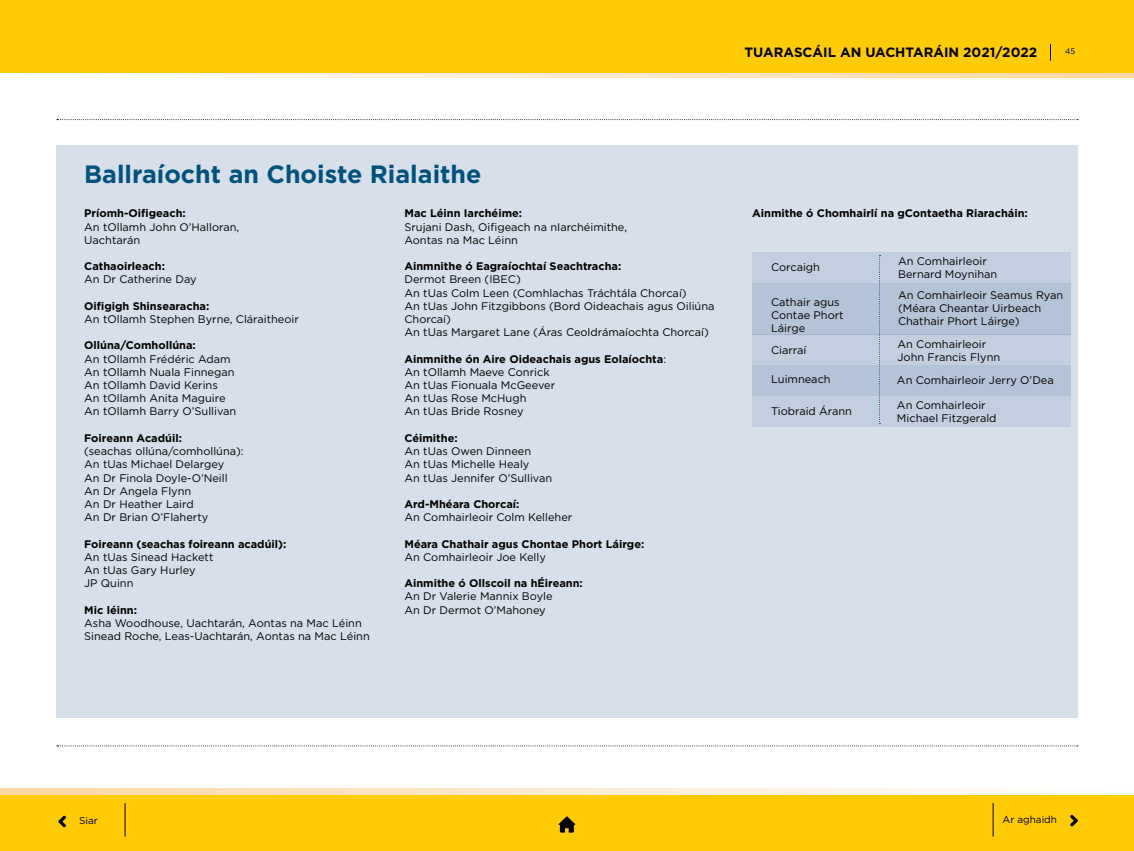
<style>
.page{position:relative;width:1134px;height:851px;background:#fff}
.page>*{position:absolute;margin:0;border:0;box-sizing:border-box;transform-origin:0 0}
.t1{font:700 25px "Gotham";color:#00527d}
.t2{font:700 13.5px "Gotham";color:#000}
.t3{font:11px/13.2px "Gotham";color:#000}
.t4{font:700 11px "Gotham";color:#000}
.t5{font:10px "Gotham";color:#000}
.t6{font:8px "Gotham";color:#000}
.s1{font-weight:700}
</style>
<div class="page">
<div style="left:0;top:5px;width:1134px;height:73px;background:linear-gradient(to right,#fefffe,#fcd6a3)"></div>
<div style="left:0;top:788px;width:1134px;height:62px;background:linear-gradient(to right,#fcd6a3,#fefefe)"></div>
<div style="left:0;top:794px;width:1134px;height:56px;background:#ffcb05"></div>
<hr style="left:993px;top:802px;width:1px;height:34px;background:#000">
<hr style="left:125px;top:802px;width:1px;height:34px;background:#000">
<svg style="left:58px;top:815px;width:8px;height:12px"></svg>
<svg style="left:1070px;top:815px;width:8px;height:11px"></svg>
<div style="left:0;top:0;width:1134px;height:73px;background:#ffcb05"></div>
<svg style="left:1050px;top:44px;width:1px;height:17px"></svg>
<svg style="left:57px;top:119px;width:1021px;height:1px"></svg>
<svg style="left:57px;top:745px;width:1021px;height:1px"></svg>
<svg style="left:558px;top:816px;width:17px;height:16px"></svg>
<div style="left:56px;top:145px;width:1022px;height:572px;background:#d7dfea"></div>
<div style="left:752px;top:252px;width:318px;height:31px;background:#c3cede"></div>
<div style="left:752px;top:334px;width:318px;height:31px;background:#c3cede"></div>
<div style="left:752px;top:396px;width:318px;height:31px;background:#c3cede"></div>
<div style="left:752px;top:283px;width:318px;height:51px;background:#b5c3d6"></div>
<div style="left:752px;top:365px;width:318px;height:31px;background:#b5c3d6"></div>
<svg style="left:879px;top:255px;width:1px;height:169px"></svg>
<p class="t2" style="left:745px;top:43px;width:294px">TUARASCÁIL AN UACHTARÁIN 2021/2022</p>
<p class="t6" style="left:1065px;top:46px;width:12px">45</p>
<h1 class="t1" style="left:84px;top:157px;width:399px">Ballraíocht an Choiste Rialaithe</h1>
<p class="t4" style="left:84px;top:206px;width:103px">Príomh-Oifigeach:</p>
<p class="t3" style="left:84px;top:220px;width:156px">An tOllamh John O’Halloran,<br>Uachtarán</p>
<p class="t4" style="left:84px;top:259px;width:82px">Cathaoirleach:</p>
<p class="t3" style="left:84px;top:272px;width:114px">An Dr Catherine Day</p>
<p class="t4" style="left:84px;top:298px;width:127px">Oifigigh Shinsearacha:</p>
<p class="t3" style="left:84px;top:312px;width:216px">An tOllamh Stephen Byrne, Cláraitheoir</p>
<p class="t4" style="left:84px;top:338px;width:113px">Ollúna/Comhollúna:</p>
<p class="t3" style="left:84px;top:352px;width:154px">An tOllamh Frédéric Adam<br>An tOllamh Nuala Finnegan<br>An tOllamh David Kerins<br>An tOllamh Anita Maguire<br>An tOllamh Barry O’Sullivan</p>
<p class="t4" style="left:84px;top:430px;width:99px">Foireann Acadúil:</p>
<p class="t3" style="left:84px;top:444px;width:161px">(seachas ollúna/comhollúna):<br>An tUas Michael Delargey<br>An Dr Finola Doyle-O’Neill<br>An Dr Angela Flynn<br>An Dr Heather Laird<br>An Dr Brian O’Flaherty</p>
<p class="t4" style="left:84px;top:536px;width:204px">Foireann (seachas foireann acadúil):</p>
<p class="t3" style="left:84px;top:550px;width:131px">An tUas Sinead Hackett<br>An tUas Gary Hurley<br>JP Quinn</p>
<p class="t4" style="left:84px;top:602px;width:54px">Mic léinn:</p>
<p class="t3" style="left:84px;top:616px;width:287px">Asha Woodhouse, Uachtarán, Aontas na Mac Léinn<br>Sinead Roche, Leas-Uachtarán, Aontas na Mac Léinn</p>
<p class="t4" style="left:404px;top:206px;width:119px">Mac Léinn Iarchéime:</p>
<p class="t3" style="left:404px;top:220px;width:224px">Srujani Dash, Oifigeach na nIarchéimithe,<br>Aontas na Mac Léinn</p>
<p class="t4" style="left:404px;top:259px;width:218px">Ainmnithe ó Eagraíochtaí Seachtracha:</p>
<p class="t3" style="left:404px;top:272px;width:312px">Dermot Breen (IBEC)<br>An tUas Colm Leen (Comhlachas Tráchtála Chorcaí)<br>An tUas John Fitzgibbons (Bord Oideachais agus Oiliúna Chorcaí)<br>An tUas Margaret Lane (Áras Ceoldrámaíochta Chorcaí)</p>
<p class="t3" style="left:404px;top:352px;width:263px"><span class="s1">Ainmnithe ón Aire Oideachais agus Eolaíochta</span>:<br>An tOllamh Maeve Conrick<br>An tUas Fionuala McGeever<br>An tUas Rose McHugh<br>An tUas Bride Rosney</p>
<p class="t4" style="left:404px;top:430px;width:55px">Céimithe:</p>
<p class="t3" style="left:404px;top:444px;width:149px">An tUas Owen Dinneen<br>An tUas Michelle Healy<br>An tUas Jennifer O’Sullivan</p>
<p class="t4" style="left:404px;top:496px;width:116px">Ard-Mhéara Chorcaí:</p>
<p class="t3" style="left:404px;top:510px;width:169px">An Comhairleoir Colm Kelleher</p>
<p class="t4" style="left:404px;top:536px;width:241px">Méara Chathair agus Chontae Phort Láirge:</p>
<p class="t3" style="left:404px;top:550px;width:143px">An Comhairleoir Joe Kelly</p>
<p class="t4" style="left:404px;top:576px;width:180px">Ainmithe ó Ollscoil na hÉireann:</p>
<p class="t3" style="left:404px;top:589px;width:150px">An Dr Valerie Mannix Boyle<br>An Dr Dermot O’Mahoney</p>
<p class="t4" style="left:752px;top:206px;width:277px">Ainmithe ó Chomhairlí na gContaetha Riaracháin:</p>
<p class="t3" style="left:771px;top:260px;width:50px">Corcaigh</p>
<p class="t3" style="left:771px;top:295px;width:74px">Cathair agus<br>Contae Phort<br>Láirge</p>
<p class="t3" style="left:771px;top:343px;width:37px">Ciarraí</p>
<p class="t3" style="left:771px;top:372px;width:61px">Luimneach</p>
<p class="t3" style="left:771px;top:404px;width:82px">Tiobraid Árann</p>
<p class="t3" style="left:898px;top:254px;width:101px">An Comhairleoir<br>Bernard Moynihan</p>
<p class="t3" style="left:898px;top:288px;width:167px">An Comhairleoir Seamus Ryan (Méara Cheantar Uirbeach<br>Chathair Phort Láirge)</p>
<p class="t3" style="left:897px;top:337px;width:104px">An Comhairleoir<br>John Francis Flynn</p>
<p class="t3" style="left:897px;top:368px;width:158px;line-height:24.1px">An Comhairleoir Jerry O’Dea<br>An Comhairleoir</p>
<p class="t3" style="left:897px;top:411px;width:101px">Michael Fitzgerald</p>
<p class="t5" style="left:79px;top:813px;width:20px">Siar</p>
<p class="t5" style="left:1002px;top:813px;width:56px">Ar aghaidh</p>
</div>
